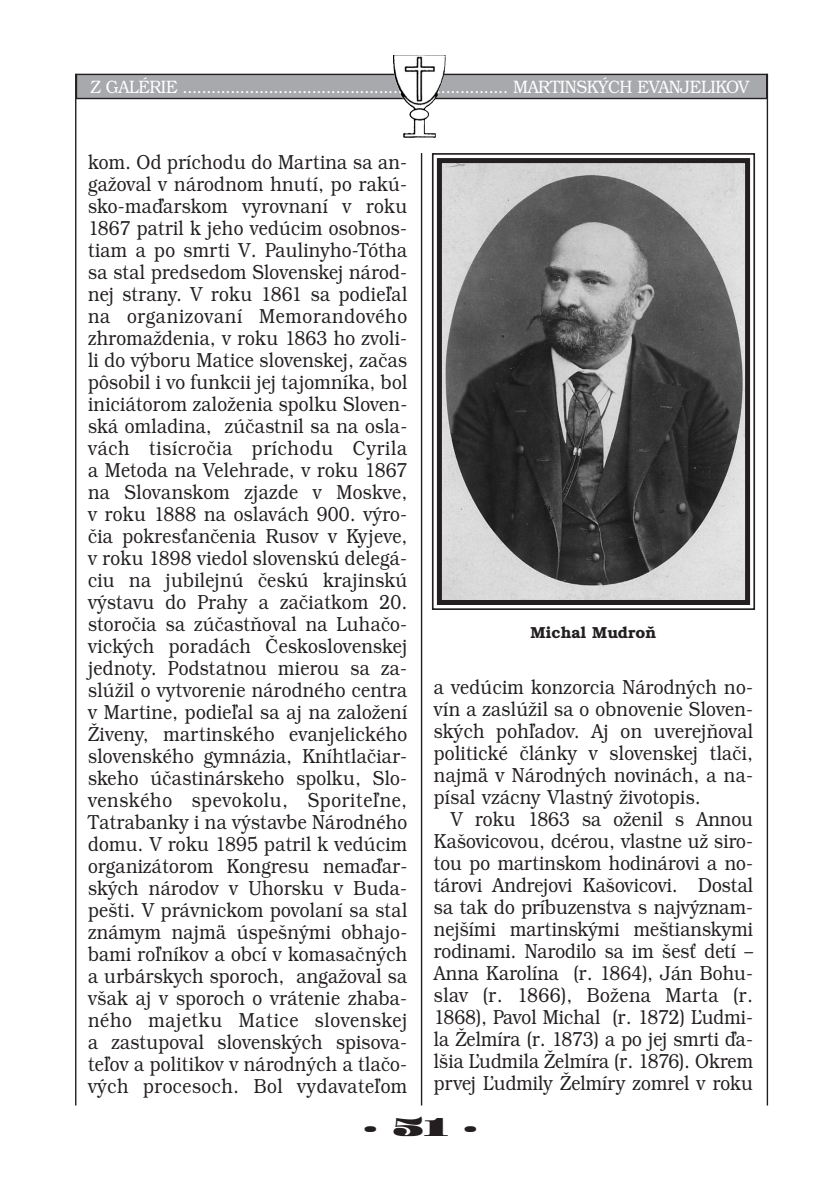
<style>
.page{position:relative;width:840px;height:1190px;background:#fff}
.page>*{position:absolute;margin:0;border:0;box-sizing:border-box;transform-origin:0 0}
.t1{font:24px "Madrone";color:#231f20}
.t2{font:300 20.4px/22px "Bookman Itc LCE";letter-spacing:.02em;color:#231f20;text-align:justify;scale:.85 1}
.t3{font:300 18px "Bookman Itc LCE";letter-spacing:-.025em;color:#fff;scale:.9 1}
.t4{font:16px "Bookman Itc LCE Dem Bol";color:#231f20}
</style>
<div class="page">
<div style="left:76px;top:74px;width:691px;height:25px;background:#a8a9ad"></div>
<div style="left:76px;top:74px;width:691px;height:25px;border:1px solid #231f20"></div>
<hr style="left:75px;top:74px;width:1px;height:1032px;background:#231f20">
<hr style="left:767px;top:74px;width:1px;height:1032px;background:#231f20">
<hr style="left:421px;top:153px;width:1px;height:953px;background:#231f20">
<img style="left:401px;top:55px;width:45px;height:83px">
<img style="left:443px;top:164px;width:301px;height:435px">
<div style="left:432px;top:153px;width:323px;height:457px;border:2px solid #231f20"></div>
<div style="left:437px;top:158px;width:313px;height:447px;border:5px solid #231f20"></div>
<p class="t3" style="left:90px;top:80px;width:734px">Z GALÉRIE .................................................................... MARTINSKÝCH EVANJELIKOV</p>
<p class="t2" style="left:88px;top:153px;width:377px">kom. Od príchodu do Martina sa an&shy;gažoval v národnom hnutí, po rakú&shy;sko-maďarskom vyrovnaní v roku 1867 patril k jeho vedúcim osobnos&shy;tiam a po smrti V. Paulinyho-Tótha sa stal predsedom Slovenskej národ&shy;nej strany. V roku 1861 sa podieľal na organizovaní Memorandového zhromaždenia, v roku 1863 ho zvoli&shy;li do výboru Matice slovenskej, začas pôsobil i vo funkcii jej tajomníka, bol iniciátorom založenia spolku Sloven&shy;ská omladina, zúčastnil sa na osla&shy;vách tisícročia príchodu Cyrila a Metoda na Velehrade, v roku 1867 na Slovanskom zjazde v Moskve, v roku 1888 na oslavách 900. výro&shy;čia pokresťančenia Rusov v Kyjeve, v roku 1898 viedol slovenskú delegá&shy;ciu na jubilejnú českú krajinskú výstavu do Prahy a začiatkom 20. storočia sa zúčastňoval na Luhačo&shy;vických poradách Československej jednoty. Podstatnou mierou sa za&shy;slúžil o vytvorenie národného centra v Martine, podieľal sa aj na založení Živeny, martinského evanjelického slovenského gymnázia, Kníhtlačiar&shy;skeho účastinárskeho spolku, Slo&shy;venského spevokolu, Sporiteľne, Tatrabanky i na výstavbe Národného domu. V roku 1895 patril k vedúcim organizátorom Kongresu nemaďar&shy;ských národov v Uhorsku v Buda&shy;pešti. V právnickom povolaní sa stal známym najmä úspešnými obhajo&shy;bami roľníkov a obcí v komasačných a urbárskych sporoch, angažoval sa však aj v sporoch o vrátenie zhaba&shy;ného majetku Matice slovenskej a zastupoval slovenských spisova&shy;teľov a politikov v národných a tlačo&shy;vých procesoch. Bol vydavateľom</p>
<p class="t4" style="left:531px;top:627px;width:127px">Michal Mudroň</p>
<p class="t2" style="left:434px;top:678px;width:377px">a vedúcim konzorcia Národných no&shy;vín a zaslúžil sa o obnovenie Sloven&shy;ských pohľadov. Aj on uverejňoval politické články v slovenskej tlači, najmä v Národných novinách, a na&shy;písal vzácny Vlastný životopis.</p>
<p class="t2" style="left:434px;top:810px;width:377px;text-indent:17px">V roku 1863 sa oženil s Annou Kašovicovou, dcérou, vlastne už siro&shy;tou po martinskom hodinárovi a no&shy;tárovi Andrejovi Kašovicovi. Dostal sa tak do príbuzenstva s najvýznam&shy;nejšími martinskými meštianskymi rodinami. Narodilo sa im šesť detí – Anna Karolína (r. 1864), Ján Bohu&shy;slav (r. 1866), Božena Marta (r.<br>1868), Pavol Michal (r. 1872) Ľudmi&shy;la Želmíra (r. 1873) a po jej smrti ďa&shy;lšia Ľudmila Želmíra (r. 1876). Okrem prvej Ľudmily Želmíry zomrel v roku</p>
<p class="t1" style="left:364px;top:1116px;width:115px">.51.</p>
</div>
